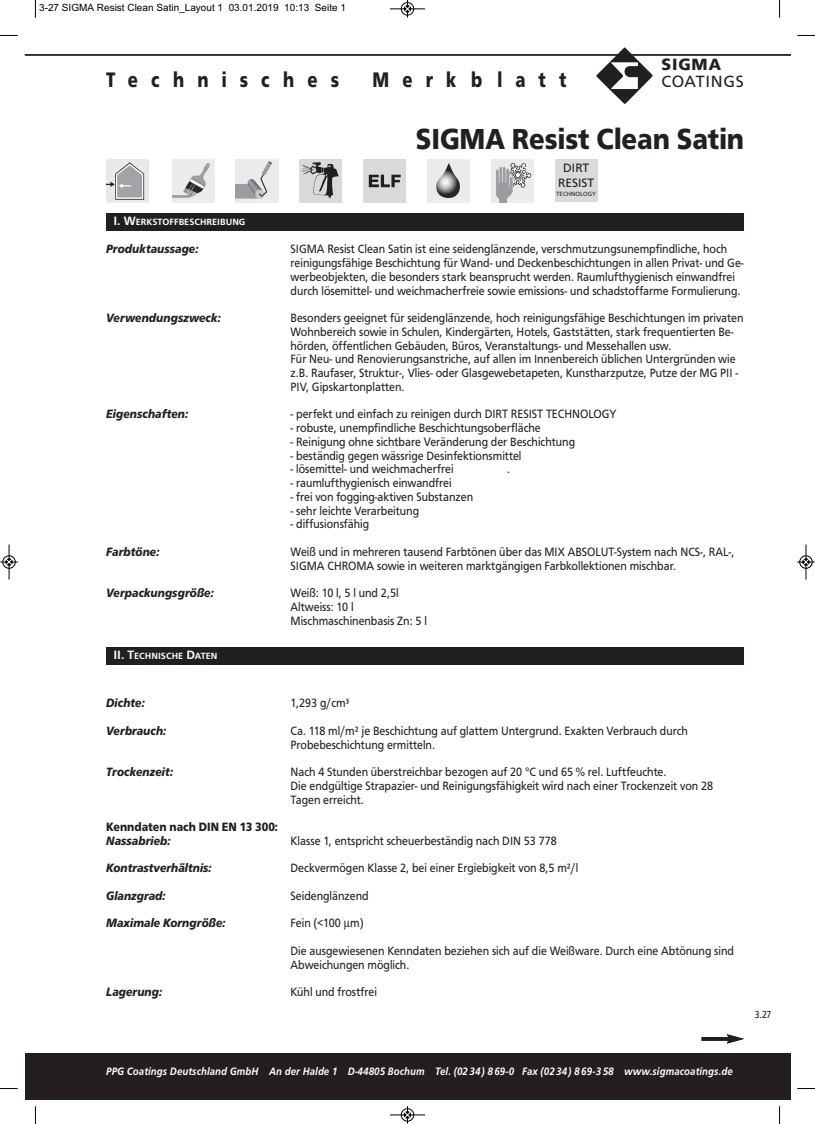
<style>
.page{position:relative;width:815px;height:1124px;background:#fff}
.page>*{position:absolute;margin:0;border:0;box-sizing:border-box;transform-origin:0 0}
.t1{font:700 30px "Frutus T";color:#231f20;scale:.9 1}
.t2{font:700 21.88px "Frutus T";letter-spacing:.75em;color:#231f20;scale:.8 1}
.t3{font:16.88px "Frutus T";color:#231f20}
.t4{font:700 16.88px "Frutus T";color:#231f20}
.t5{font:12.5px/13.8px "Frutus T";color:#231f20;scale:.9 1}
.t6{font:italic 700 12.5px "Frutus T";color:#231f20;scale:.9 1}
.t7{font:700 12.5px "Frutus T";color:#231f20;scale:.9 1}
.t8{font:12px/14.5px "Frutiger";color:#231f20;text-align:center}
.t9{font:italic 500 11.12px "Frutus T";letter-spacing:.01em;color:#fff;scale:.9 1}
.t10{font:10.62px "Frutus T";color:#231f20;scale:.85 1}
.t11{font:10px "Arial";color:#000}
.t12{font:500 9.38px "Frutus T";color:#fff}
.t13{font:6px "Frutiger";color:#231f20}
.s1{font-size:12.5px}
</style>
<div class="page">
<div style="left:25px;top:1052px;width:765px;height:46px;background:#231f20"></div>
<hr style="left:25px;top:54px;width:765px;height:2px;background:#231f20">
<svg style="left:596px;top:47px;width:57px;height:57px"></svg>
<svg style="left:702px;top:1037px;width:25px;height:3px"></svg>
<svg style="left:727px;top:1034px;width:17px;height:9px"></svg>
<div style="left:106px;top:213px;width:638px;height:17px;background:#231f20"></div>
<div style="left:106px;top:647px;width:638px;height:17px;background:#231f20"></div>
<img style="left:172px;top:159px;width:42px;height:43px">
<img style="left:236px;top:159px;width:42px;height:43px">
<div style="left:363px;top:159px;width:43px;height:43px;background:#d9dadc"></div>
<svg style="left:369px;top:175px;width:32px;height:12px"></svg>
<img style="left:300px;top:159px;width:42px;height:43px">
<div style="left:106px;top:159px;width:43px;height:43px;background:#e8e9ea"></div>
<img style="left:106px;top:162px;width:39px;height:38px">
<img style="left:491px;top:159px;width:43px;height:43px">
<img style="left:427px;top:159px;width:43px;height:43px">
<div style="left:555px;top:159px;width:42px;height:43px;background:#d9dadc"></div>
<svg style="left:35px;top:0;width:1px;height:18px"></svg>
<svg style="left:0;top:35px;width:18px;height:1px"></svg>
<svg style="left:779px;top:0;width:1px;height:18px"></svg>
<svg style="left:797px;top:35px;width:18px;height:1px"></svg>
<svg style="left:35px;top:1106px;width:1px;height:17px"></svg>
<svg style="left:0;top:1088px;width:18px;height:1px"></svg>
<svg style="left:779px;top:1106px;width:1px;height:17px"></svg>
<svg style="left:797px;top:1088px;width:18px;height:1px"></svg>
<div style="left:401px;top:2px;width:13px;height:14px;border:1px solid #fff;border-radius:50%"></div>
<hr style="left:390px;top:9px;width:35px;height:1px;background:#000">
<div style="left:401px;top:2px;width:13px;height:13px;border:1px solid #000;border-radius:50%"></div>
<svg style="left:404px;top:0;width:7px;height:18px"></svg>
<hr style="left:390px;top:1114px;width:35px;height:1px;background:#000">
<div style="left:401px;top:1108px;width:13px;height:13px;border:1px solid #000;border-radius:50%"></div>
<svg style="left:404px;top:1106px;width:7px;height:17px"></svg>
<div style="left:2px;top:555px;width:14px;height:13px;border:1px solid #fff;border-radius:50%"></div>
<hr style="left:9px;top:544px;width:1px;height:35px;background:#000">
<div style="left:3px;top:555px;width:12px;height:13px;border:1px solid #000;border-radius:50%"></div>
<svg style="left:0;top:558px;width:18px;height:7px"></svg>
<div style="left:799px;top:555px;width:14px;height:13px;border:1px solid #fff;border-radius:50%"></div>
<hr style="left:806px;top:544px;width:1px;height:35px;background:#000">
<div style="left:800px;top:555px;width:12px;height:13px;border:1px solid #000;border-radius:50%"></div>
<svg style="left:797px;top:558px;width:18px;height:7px"></svg>
<p class="t11" style="left:39px;top:2px;width:308px">3-27 SIGMA Resist Clean Satin_Layout 1 03.01.2019 10:13 Seite 1</p>
<h2 class="t2" style="left:106px;top:66px;width:293px">Technisches</h2>
<h2 class="t2" style="left:372px;top:66px;width:244px">Merkblatt</h2>
<h3 class="t4" style="left:662px;top:55px;width:61px">SIGM A</h3>
<h3 class="t3" style="left:662px;top:71px;width:84px">C O A TIN GS</h3>
<h1 class="t1" style="left:416px;top:121px;width:366px">SIGMA Resist Clean Satin</h1>
<p class="t12" style="left:113px;top:216px;width:134px"><span class="s1">I. W</span>ERKSTOFFBESCHREIBUNG</p>
<p class="t8" style="left:558px;top:161px;width:38px">DIRT<br>RESIST</p>
<p class="t13" style="left:556px;top:192px;width:41px">TECHNOLOGY</p>
<p class="t6" style="left:106px;top:241px;width:104px">Produktaussage:</p>
<p class="t5" style="left:291px;top:242px;width:505px">SIGMA Resist Clean Satin ist eine seidenglänzende, verschmutzungsunempfindliche, hoch reinigungsfähige Beschichtung für Wand- und Deckenbeschichtungen in allen Privat- und Ge&shy;werbeobjekten, die besonders stark beansprucht werden. Raumlufthygienisch einwandfrei durch lösemittel- und weichmacherfreie sowie emissions- und schadstoffarme Formulierung.</p>
<p class="t6" style="left:106px;top:310px;width:129px">Verwendungszweck:</p>
<p class="t5" style="left:291px;top:311px;width:505px">Besonders geeignet für seidenglänzende, hoch reinigungsfähige Beschichtungen im privaten Wohnbereich sowie in Schulen, Kindergärten, Hotels, Gaststätten, stark frequentierten Be&shy;hörden, öffentlichen Gebäuden, Büros, Veranstaltungs- und Messehallen usw.<br>Für Neu- und Renovierungsanstriche, auf allen im Innenbereich üblichen Untergründen wie z.B. Raufaser, Struktur-, Vlies- oder Glasgewebetapeten, Kunstharzputze, Putze der MG PII - PIV, Gipskartonplatten.</p>
<p class="t6" style="left:106px;top:406px;width:93px">Eigenschaften:</p>
<p class="t5" style="left:291px;top:407px;width:364px">- perfekt und einfach zu reinigen durch DIRT RESIST TECHNOLOGY</p>
<p class="t5" style="left:291px;top:421px;width:280px">- robuste, unempfindliche Beschichtungsoberfläche</p>
<p class="t5" style="left:291px;top:434px;width:318px">- Reinigung ohne sichtbare Veränderung der Beschichtung</p>
<p class="t5" style="left:291px;top:448px;width:258px">- beständig gegen wässrige Desinfektionsmittel</p>
<p class="t5" style="left:291px;top:462px;width:183px">- lösemittel- und weichmacherfrei</p>
<p class="t5" style="left:507px;top:462px;width:5px">.</p>
<p class="t5" style="left:291px;top:476px;width:181px">- raumlufthygienisch einwandfrei</p>
<p class="t5" style="left:291px;top:489px;width:204px">- frei von fogging-aktiven Substanzen</p>
<p class="t5" style="left:291px;top:503px;width:144px">- sehr leichte Verarbeitung</p>
<p class="t5" style="left:291px;top:517px;width:89px">- diffusionsfähig</p>
<p class="t6" style="left:106px;top:544px;width:61px">Farbtöne:</p>
<p class="t5" style="left:291px;top:544px;width:495px">Weiß und in mehreren tausend Farbtönen über das MIX ABSOLUT-System nach NCS-, RAL-,<br>SIGMA CHROMA sowie in weiteren marktgängigen Farbkollektionen mischbar.</p>
<p class="t6" style="left:106px;top:585px;width:121px">Verpackungsgröße:</p>
<p class="t5" style="left:291px;top:586px;width:153px">Weiß: 10 l, 5 l und 2,5l<br>Altweiss: 10 l<br>Mischmaschinenbasis Zn: 5 l</p>
<p class="t12" style="left:113px;top:650px;width:106px"><span class="s1">II. T</span>ECHNISCHE <span class="s1">D</span>ATEN</p>
<p class="t6" style="left:106px;top:695px;width:44px">Dichte:</p>
<p class="t5" style="left:291px;top:696px;width:67px">1,293 g/cm³</p>
<p class="t6" style="left:106px;top:723px;width:68px">Verbrauch:</p>
<p class="t5" style="left:291px;top:723px;width:443px">Ca. 118 ml/m² je Beschichtung auf glattem Untergrund. Exakten Verbrauch durch<br>Probebeschichtung ermitteln.</p>
<p class="t6" style="left:106px;top:764px;width:76px">Trockenzeit:</p>
<p class="t5" style="left:291px;top:764px;width:471px">Nach 4 Stunden überstreichbar bezogen auf 20 °C und 65 % rel. Luftfeuchte.<br>Die endgültige Strapazier- und Reinigungsfähigkeit wird nach einer Trockenzeit von 28<br>Tagen erreicht.</p>
<p class="t7" style="left:106px;top:819px;width:192px">Kenndaten nach DIN EN 13 300:</p>
<p class="t6" style="left:106px;top:833px;width:73px">Nassabrieb:</p>
<p class="t5" style="left:291px;top:833px;width:297px">Klasse 1, entspricht scheuerbeständig nach DIN 53 778</p>
<p class="t6" style="left:106px;top:860px;width:119px">Kontrastverhältnis:</p>
<p class="t5" style="left:291px;top:861px;width:321px">Deckvermögen Klasse 2, bei einer Ergiebigkeit von 8,5 m²/l</p>
<p class="t6" style="left:106px;top:888px;width:67px">Glanzgrad:</p>
<p class="t5" style="left:291px;top:888px;width:88px">Seidenglänzend</p>
<p class="t6" style="left:106px;top:915px;width:134px">Maximale Korngröße:</p>
<p class="t5" style="left:291px;top:916px;width:83px">Fein (&lt;100 µm)</p>
<p class="t5" style="left:291px;top:943px;width:494px">Die ausgewiesenen Kenndaten beziehen sich auf die Weißware. Durch eine Abtönung sind<br>Abweichungen möglich.</p>
<p class="t6" style="left:106px;top:984px;width:64px">Lagerung:</p>
<p class="t5" style="left:291px;top:984px;width:97px">Kühl und frostfrei</p>
<p class="t10" style="left:755px;top:1008px;width:21px">3.27</p>
<p class="t9" style="left:106px;top:1064px;width:698px">PPG Coatings Deutschland GmbH An der Halde 1 D-44805 Bochum Tel. (02 34) 869-0 Fax (02 34) 869-3 58 www.sigmacoatings.de</p>
</div>
